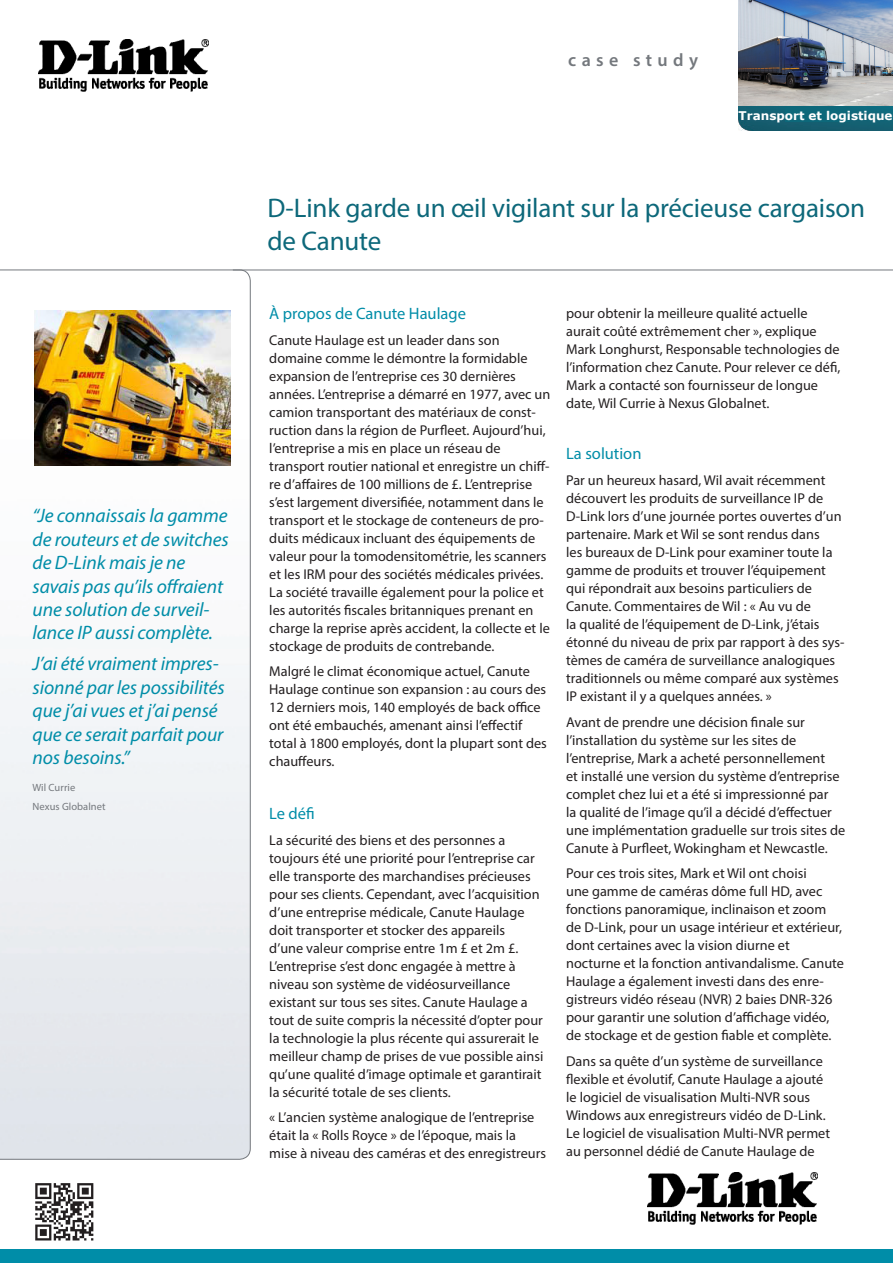
<style>
.page{position:relative;width:893px;height:1263px;background:#fff}
.page>*{position:absolute;margin:0;border:0;box-sizing:border-box;transform-origin:0 0}
.t1{font:27px/32.4px "Myriad Pro";letter-spacing:-.005em;color:#0d687a}
.t2{font:italic 19.5px/23.4px "Myriad Pro";letter-spacing:-.005em;color:#008da8}
.t3{font:600 18px "Myriad Pro";letter-spacing:.3em;color:#74787d}
.t4{font:16.5px "Myriad Pro";color:#008da8}
.t5{font:14.25px/18px "Myriad Pro";color:#231f20}
.t6{font:600 13.5px "Myriad Pro";letter-spacing:.045em;color:#fff}
.t7{font:700 12px "Verdana";color:#fff}
.t8{font:10.5px "Myriad Pro";letter-spacing:.005em;color:#74787d}
</style>
<div class="page">
<img style="left:738px;top:106px;width:155px;height:25px">
<div style="left:0;top:1249px;width:893px;height:14px;background:#008da8"></div>
<img style="left:38px;top:40px;width:171px;height:51px">
<svg style="left:0;top:270px;width:251px;height:890px"></svg>
<hr style="left:233px;top:270px;width:660px;height:1px;background:#74787d">
<img style="left:35px;top:1183px;width:59px;height:58px">
<img style="left:647px;top:1172px;width:171px;height:52px">
<img style="left:35px;top:310px;width:196px;height:156px">
<img style="left:738px;top:0;width:155px;height:106px">
<div style="left:785px;top:106px;width:65px;height:16px;background:#0d687a"></div>
<p class="t2" style="left:33px;top:504px;width:198px">“Je connaissais la gamme de routeurs et de switches de D-Link mais je ne savais pas qu’ils offraient une solution de surveil&shy;lance IP aussi complète.</p>
<p class="t2" style="left:33px;top:652px;width:194px">J’ai été vraiment impres&shy;sionné par les possibilités que j’ai vues et j’ai pensé que ce serait parfait pour nos besoins.”</p>
<p class="t8" style="left:33px;top:781px;width:44px">Wil Currie</p>
<p class="t8" style="left:33px;top:800px;width:75px">Nexus Globalnet</p>
<p class="t3" style="left:568px;top:48px;width:131px">case study</p>
<p class="t6" style="left:785px;top:107px;width:63px">BUSINESS</p>
<p class="t7" style="left:739px;top:108px;width:155px">Transport et logistique</p>
<p class="t1" style="left:267px;top:192px;width:599px">D-Link garde un œil vigilant sur la précieuse cargaison de Canute</p>
<p class="t4" style="left:269px;top:304px;width:198px">À propos de Canute Haulage</p>
<p class="t5" style="left:269px;top:331px;width:283px">Canute Haulage est un leader dans son domaine comme le démontre la formidable expansion de l’entreprise ces 30 dernières années. L’entreprise a démarré en 1977, avec un camion transportant des matériaux de const&shy;ruction dans la région de Purfleet. Aujourd’hui, l’entreprise a mis en place un réseau de transport routier national et enregistre un chiff&shy;re d’affaires de 100 millions de £. L’entreprise s’est largement diversifiée, notamment dans le transport et le stockage de conteneurs de pro&shy;duits médicaux incluant des équipements de valeur pour la tomodensitométrie, les scanners et les IRM pour des sociétés médicales privées.<br>La société travaille également pour la police et les autorités fiscales britanniques prenant en charge la reprise après accident, la collecte et le stockage de produits de contrebande.</p>
<p class="t5" style="left:269px;top:662px;width:279px">Malgré le climat économique actuel, Canute Haulage continue son expansion : au cours des 12 derniers mois, 140 employés de back office ont été embauchés, amenant ainsi l’effectif total à 1800 employés, dont la plupart sont des chauffeurs.</p>
<p class="t4" style="left:269px;top:803px;width:47px">Le défi</p>
<p class="t5" style="left:269px;top:831px;width:276px">La sécurité des biens et des personnes a toujours été une priorité pour l’entreprise car elle transporte des marchandises précieuses pour ses clients. Cependant, avec l’acquisition d’une entreprise médicale, Canute Haulage doit transporter et stocker des appareils<br>d’une valeur comprise entre 1m £ et 2m £.<br>L’entreprise s’est donc engagée à mettre à niveau son système de vidéosurveillance existant sur tous ses sites. Canute Haulage a tout de suite compris la nécessité d’opter pour la technologie la plus récente qui assurerait le meilleur champ de prises de vue possible ainsi qu’une qualité d’image optimale et garantirait la sécurité totale de ses clients.</p>
<p class="t5" style="left:269px;top:1108px;width:278px">« L’ancien système analogique de l’entreprise était la « Rolls Royce » de l’époque, mais la mise à niveau des caméras et des enregistreurs</p>
<p class="t5" style="left:566px;top:304px;width:276px">pour obtenir la meilleure qualité actuelle aurait coûté extrêmement cher », explique Mark Longhurst, Responsable technologies de l’information chez Canute. Pour relever ce défi, Mark a contacté son fournisseur de longue date, Wil Currie à Nexus Globalnet.</p>
<p class="t4" style="left:566px;top:444px;width:77px">La solution</p>
<p class="t5" style="left:566px;top:471px;width:280px">Par un heureux hasard, Wil avait récemment découvert les produits de surveillance IP de D-Link lors d’une journée portes ouvertes d’un partenaire. Mark et Wil se sont rendus dans<br>les bureaux de D-Link pour examiner toute la gamme de produits et trouver l’équipement qui répondrait aux besoins particuliers de Canute. Commentaires de Wil : « Au vu de<br>la qualité de l’équipement de D-Link, j’étais étonné du niveau de prix par rapport à des sys&shy;tèmes de caméra de surveillance analogiques traditionnels ou même comparé aux systèmes IP existant il y a quelques années. »</p>
<p class="t5" style="left:566px;top:712px;width:281px">Avant de prendre une décision finale sur l’installation du système sur les sites de l’entreprise, Mark a acheté personnellement<br>et installé une version du système d’entreprise complet chez lui et a été si impressionné par<br>la qualité de l’image qu’il a décidé d’effectuer une implémentation graduelle sur trois sites de Canute à Purfleet, Wokingham et Newcastle.</p>
<p class="t5" style="left:566px;top:864px;width:279px">Pour ces trois sites, Mark et Wil ont choisi<br>une gamme de caméras dôme full HD, avec fonctions panoramique, inclinaison et zoom de D-Link, pour un usage intérieur et extérieur, dont certaines avec la vision diurne et nocturne et la fonction antivandalisme. Canute Haulage a également investi dans des enre&shy;gistreurs vidéo réseau (NVR) 2 baies DNR-326 pour garantir une solution d’affichage vidéo, de stockage et de gestion fiable et complète.</p>
<p class="t5" style="left:566px;top:1051px;width:265px">Dans sa quête d’un système de surveillance flexible et évolutif, Canute Haulage a ajouté le logiciel de visualisation Multi-NVR sous Windows aux enregistreurs vidéo de D-Link.<br>Le logiciel de visualisation Multi-NVR permet au personnel dédié de Canute Haulage de</p>
</div>
